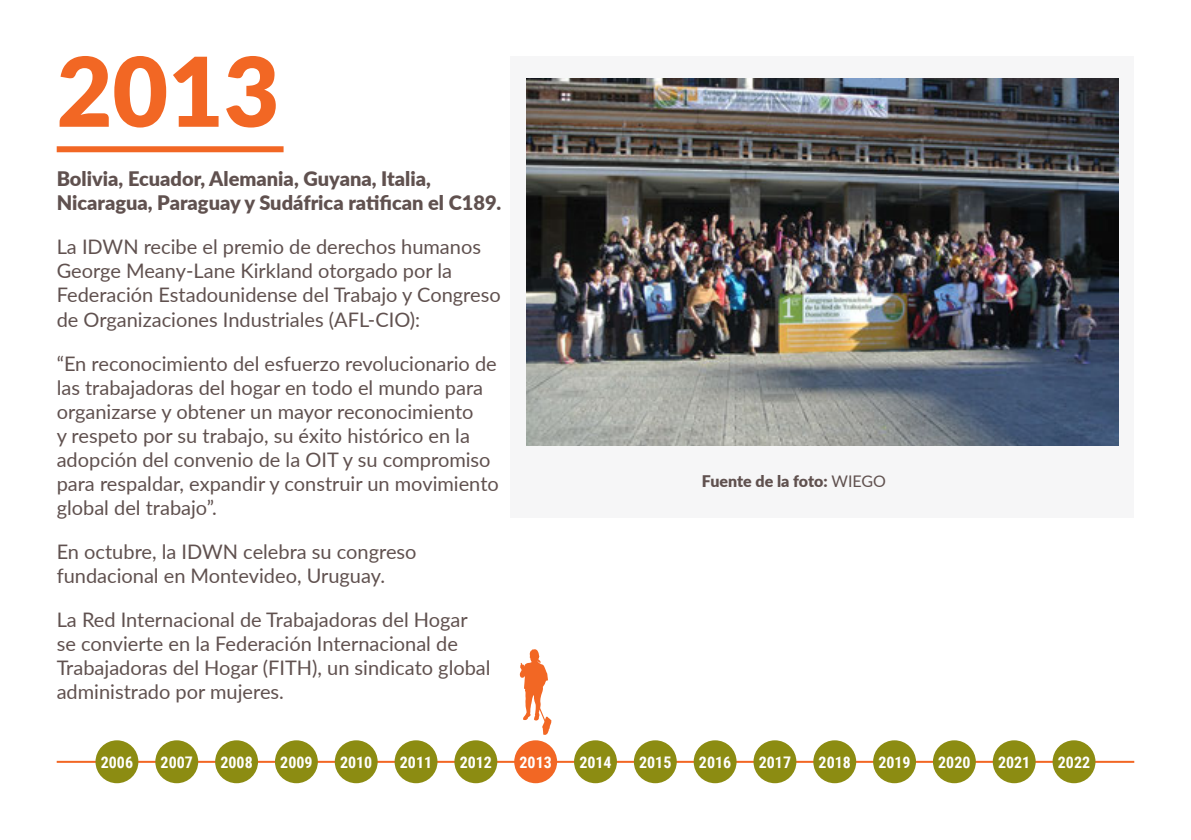
<style>
.page{position:relative;width:1191px;height:840px;background:#fff}
.page>*{position:absolute;margin:0;border:0;box-sizing:border-box;transform-origin:0 0}
.t1{font:900 96px "Lato";color:#f26724}
.t2{font:20px/24px "Lato";color:#60514f}
.t3{font:900 20px/24px "Lato";color:#60514f}
.t4{font:700 16px "Roboto Condensed";color:#fff}
.t5{font:900 16px "Lato";letter-spacing:-.005em;color:#60514f}
.s1{font-weight:400}
</style>
<div class="page">
<div style="left:510px;top:57px;width:624px;height:461px;background:#f6f6f7"></div>
<img style="left:526px;top:78px;width:592px;height:367px">
<svg style="left:519px;top:649px;width:32px;height:85px"></svg>
<hr style="left:57px;top:760px;width:1077px;height:2px;background:#f26724">
<div style="left:933px;top:739px;width:42px;height:43px;background:#8c8c12;border-radius:50%"></div>
<div style="left:873px;top:739px;width:43px;height:43px;background:#8c8c12;border-radius:50%"></div>
<div style="left:813px;top:739px;width:43px;height:43px;background:#8c8c12;border-radius:50%"></div>
<div style="left:753px;top:739px;width:43px;height:43px;background:#8c8c12;border-radius:50%"></div>
<div style="left:693px;top:739px;width:43px;height:43px;background:#8c8c12;border-radius:50%"></div>
<div style="left:634px;top:739px;width:43px;height:43px;background:#8c8c12;border-radius:50%"></div>
<div style="left:574px;top:739px;width:43px;height:43px;background:#8c8c12;border-radius:50%"></div>
<div style="left:514px;top:739px;width:43px;height:43px;background:#f26724;border-radius:50%"></div>
<div style="left:454px;top:739px;width:43px;height:43px;background:#8c8c12;border-radius:50%"></div>
<div style="left:394px;top:739px;width:43px;height:43px;background:#8c8c12;border-radius:50%"></div>
<div style="left:335px;top:739px;width:43px;height:43px;background:#8c8c12;border-radius:50%"></div>
<div style="left:275px;top:739px;width:43px;height:43px;background:#8c8c12;border-radius:50%"></div>
<div style="left:215px;top:739px;width:43px;height:43px;background:#8c8c12;border-radius:50%"></div>
<div style="left:155px;top:739px;width:43px;height:43px;background:#8c8c12;border-radius:50%"></div>
<div style="left:992px;top:739px;width:43px;height:43px;background:#8c8c12;border-radius:50%"></div>
<div style="left:1052px;top:739px;width:43px;height:43px;background:#8c8c12;border-radius:50%"></div>
<div style="left:95px;top:739px;width:43px;height:43px;background:#8c8c12;border-radius:50%"></div>
<div style="left:57px;top:146px;width:226px;height:6px;background:#f26724"></div>
<h1 class="t1" style="left:57px;top:37px;width:224px">2013</h1>
<p class="t3" style="left:57px;top:167px;width:446px">Bolivia, Ecuador, Alemania, Guyana, Italia,<br>Nicaragua, Paraguay y Sudáfrica ratifican el C189.</p>
<p class="t2" style="left:57px;top:235px;width:445px">La IDWN recibe el premio de derechos humanos George Meany-Lane Kirkland otorgado por la Federación Estadounidense del Trabajo y Congreso de Organizaciones Industriales (AFL-CIO):</p>
<p class="t2" style="left:57px;top:351px;width:443px">“En reconocimiento del esfuerzo revolucionario de las trabajadoras del hogar en todo el mundo para organizarse y obtener un mayor reconocimiento<br>y respeto por su trabajo, su éxito histórico en la adopción del convenio de la OIT y su compromiso para respaldar, expandir y construir un movimiento global del trabajo”.</p>
<p class="t2" style="left:57px;top:539px;width:361px">En octubre, la IDWN celebra su congreso fundacional en Montevideo, Uruguay.</p>
<p class="t2" style="left:57px;top:607px;width:435px">La Red Internacional de Trabajadoras del Hogar se convierte en la Federación Internacional de Trabajadoras del Hogar (FITH), un sindicato global administrado por mujeres.</p>
<p class="t5" style="left:702px;top:472px;width:186px">Fuente de la foto: <span class="s1">WIEGO</span></p>
<p class="t4" style="left:101px;top:752px;width:34px">2006</p>
<p class="t4" style="left:161px;top:752px;width:34px">2007</p>
<p class="t4" style="left:220px;top:752px;width:34px">2008</p>
<p class="t4" style="left:280px;top:752px;width:34px">2009</p>
<p class="t4" style="left:340px;top:752px;width:34px">2010</p>
<p class="t4" style="left:400px;top:752px;width:34px">2011</p>
<p class="t4" style="left:460px;top:752px;width:34px">2012</p>
<p class="t4" style="left:519px;top:752px;width:34px">2013</p>
<p class="t4" style="left:579px;top:752px;width:34px">2014</p>
<p class="t4" style="left:639px;top:752px;width:34px">2015</p>
<p class="t4" style="left:699px;top:752px;width:34px">2016</p>
<p class="t4" style="left:759px;top:752px;width:34px">2017</p>
<p class="t4" style="left:818px;top:752px;width:34px">2018</p>
<p class="t4" style="left:878px;top:752px;width:34px">2019</p>
<p class="t4" style="left:938px;top:752px;width:34px">2020</p>
<p class="t4" style="left:998px;top:752px;width:34px">2021</p>
<p class="t4" style="left:1057px;top:752px;width:34px">2022</p>
</div>
